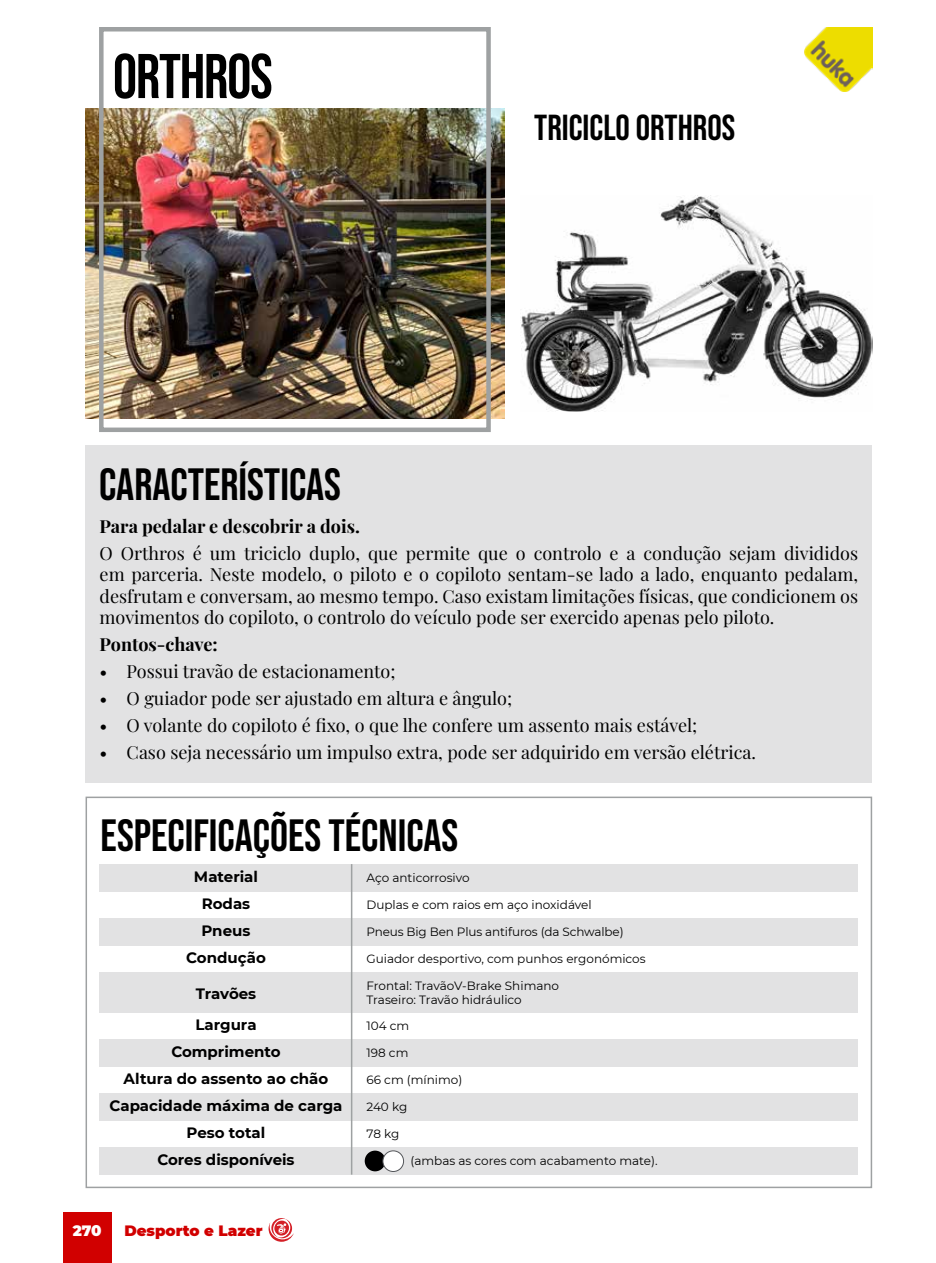
<style>
.page{position:relative;width:936px;height:1263px;background:#fff}
.page>*{position:absolute;margin:0;border:0;box-sizing:border-box;transform-origin:0 0}
.t1{font:63px "Bebas Neue";letter-spacing:-.02em;color:#000;scale:.96 1}
.t2{font:45px "Bebas Neue";color:#000}
.t3{font:36px "Bebas Neue";color:#000}
.t4{font:18px/21.6px "Playfair Display";color:#000;text-align:justify}
.t5{font:700 18px "Playfair Display";color:#000}
.t6{font:700 15px/27px "Montserrat";color:#000;text-align:center}
.t7{font:900 15px "Montserrat";color:#d10000}
.t8{font:900 15px "Montserrat";color:#fff}
.t9{font:12px/14.4px "Montserrat";color:#000}
</style>
<div class="page">
<div style="left:63px;top:1213px;width:49px;height:50px;background:#d10000"></div>
<svg style="left:268px;top:1218px;width:26px;height:24px"></svg>
<img style="left:86px;top:108px;width:418px;height:310px">
<img style="left:804px;top:27px;width:68px;height:65px">
<div style="left:99px;top:27px;width:391px;height:405px;border:4px solid #9ea1a2"></div>
<div style="left:100px;top:864px;width:758px;height:27px;background:#e2e2e3"></div>
<hr style="left:351px;top:864px;width:1px;height:311px;background:#9ea1a2">
<div style="left:86px;top:796px;width:786px;height:392px;border:2px solid #9ea1a2"></div>
<div style="left:100px;top:918px;width:758px;height:27px;background:#e2e2e3"></div>
<div style="left:100px;top:972px;width:758px;height:40px;background:#e2e2e3"></div>
<div style="left:100px;top:1039px;width:758px;height:27px;background:#e2e2e3"></div>
<div style="left:100px;top:1093px;width:758px;height:27px;background:#e2e2e3"></div>
<div style="left:100px;top:1147px;width:758px;height:27px;background:#e2e2e3"></div>
<div style="left:86px;top:446px;width:786px;height:337px;background:#e2e2e3"></div>
<img style="left:521px;top:196px;width:351px;height:216px">
<div style="left:365px;top:1150px;width:20px;height:21px;background:#000;border-radius:50%"></div>
<div style="left:383px;top:1151px;width:20px;height:20px;background:#fff;border-radius:50%"></div>
<div style="left:383px;top:1151px;width:21px;height:21px;border:1px solid #54565a;border-radius:50%"></div>
<h1 class="t1" style="left:113px;top:41px;width:168px">ORTHROS</h1>
<h3 class="t3" style="left:534px;top:108px;width:202px">TRICICLO ORTHROS</h3>
<h2 class="t2" style="left:99px;top:458px;width:243px">CARACTERÍSTICAS</h2>
<p class="t5" style="left:100px;top:512px;width:262px">Para pedalar e descobrir a dois.</p>
<p class="t4" style="left:100px;top:540px;width:760px">O Orthros é um triciclo duplo, que permite que o controlo e a condução sejam divididos em parceria. Neste modelo, o piloto e o copiloto sentam-se lado a lado, enquanto pedalam, desfrutam e conversam, ao mesmo tempo. Caso existam limitações físicas, que condicionem os movimentos do copiloto, o controlo do veículo pode ser exercido apenas pelo piloto.</p>
<p class="t5" style="left:100px;top:630px;width:120px">Pontos-chave:</p>
<p class="t4" style="left:100px;top:659px;width:297px">• Possui travão de estacionamento;</p>
<p class="t4" style="left:100px;top:686px;width:414px">• O guiador pode ser ajustado em altura e ângulo;</p>
<p class="t4" style="left:100px;top:713px;width:599px">• O volante do copiloto é fixo, o que lhe confere um assento mais estável;</p>
<p class="t4" style="left:100px;top:740px;width:658px">• Caso seja necessário um impulso extra, pode ser adquirido em versão elétrica.</p>
<h2 class="t2" style="left:101px;top:809px;width:359px">ESPECIFICAÇÕES TÉCNICAS</h2>
<p class="t9" style="left:366px;top:870px;width:105px">Aço anticorrosivo</p>
<p class="t9" style="left:366px;top:897px;width:227px">Duplas e com raios em aço inoxidável</p>
<p class="t9" style="left:366px;top:924px;width:259px">Pneus Big Ben Plus antifuros (da Schwalbe)</p>
<p class="t9" style="left:366px;top:951px;width:281px">Guiador desportivo, com punhos ergonómicos</p>
<p class="t9" style="left:366px;top:978px;width:194px">Frontal: TravãoV-Brake Shimano<br>Traseiro: Travão hidráulico</p>
<p class="t9" style="left:366px;top:1018px;width:44px">104 cm</p>
<p class="t9" style="left:366px;top:1045px;width:43px">198 cm</p>
<p class="t9" style="left:366px;top:1072px;width:97px">66 cm (mínimo)</p>
<p class="t9" style="left:366px;top:1099px;width:42px">240 kg</p>
<p class="t9" style="left:366px;top:1126px;width:34px">78 kg</p>
<p class="t6" style="left:186px;top:862px;width:81px">Material<br>Rodas<br>Pneus<br>Condução</p>
<p class="t6" style="left:195px;top:977px;width:63px;line-height:31.5px;text-align:left">Travões<br>Largura</p>
<p class="t6" style="left:109px;top:1037px;width:234px">Comprimento<br>Altura do assento ao chão<br>Capacidade máxima de carga<br>Peso total<br>Cores disponíveis</p>
<p class="t9" style="left:410px;top:1153px;width:248px">(ambas as cores com acabamento mate).</p>
<p class="t8" style="left:73px;top:1219px;width:30px">270</p>
<p class="t7" style="left:124px;top:1219px;width:140px">Desporto e Lazer</p>
</div>
